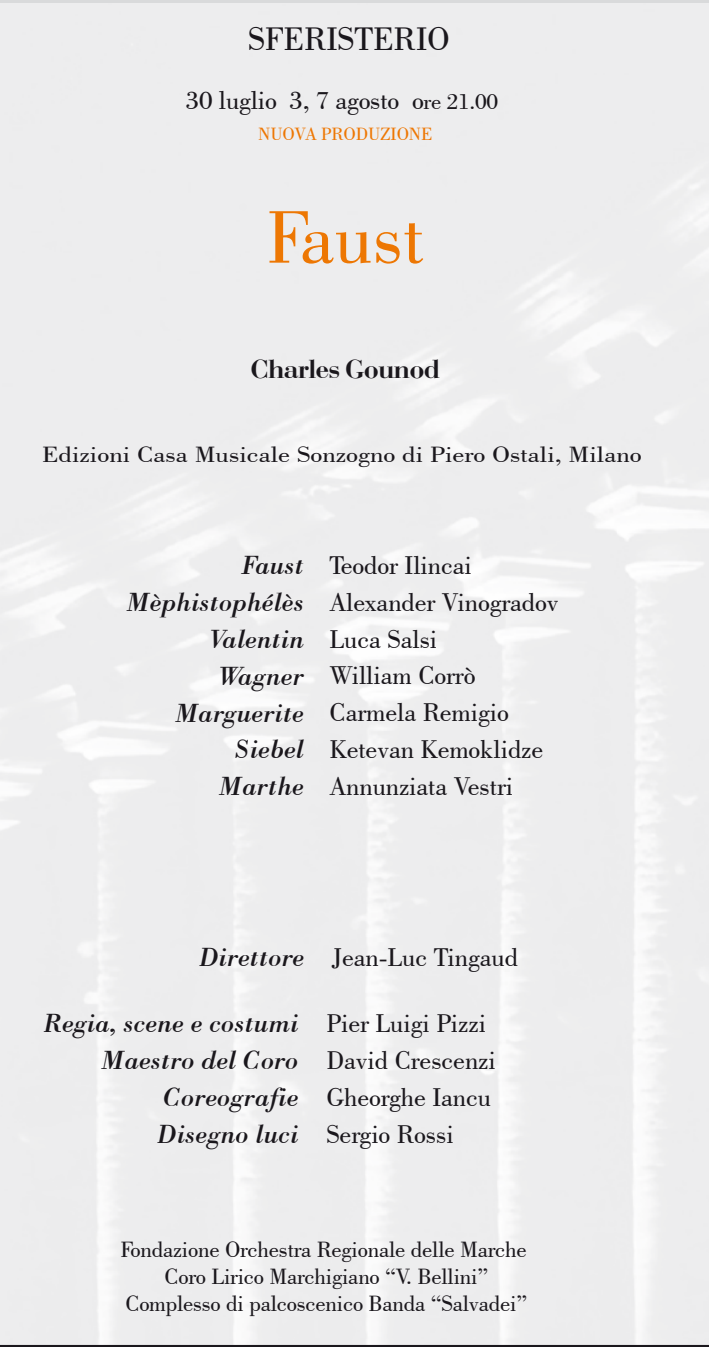
<style>
.page{position:relative;width:709px;height:1347px;background:#fff}
.page>*{position:absolute;margin:0;border:0;box-sizing:border-box;transform-origin:0 0}
.t1{font:78.25px "Bodoni BT";color:#ed7703}
.t2{font:34.5px "Bodoni BT";letter-spacing:-.005em;color:#1a171c}
.t3{font:27px/36.8px "Bodoni BT";letter-spacing:-.005em;color:#1a171c}
.t4{font:italic 27px/36.8px "Bodoni BT";letter-spacing:-.005em;color:#1a171c;text-align:right}
.t5{font:27px "Bodoni";letter-spacing:-.005em;color:#1a171c}
.t6{font:23.25px/27px "Bodoni BT";letter-spacing:-.01em;color:#1a171c;text-align:center}
.t7{font:23.25px "Bodoni BT";letter-spacing:-.01em;color:#1a171c;scale:1.17 1}
.t8{font:18.75px "Bodoni BT";letter-spacing:-.005em;color:#ed7703}
.s1{font-size:23.25px}
.s2{font-style:italic}
</style>
<div class="page">
<hr style="left:0;top:1344px;width:709px;height:2px;background:#1a171c">
<p class="t2" style="left:248px;top:17px;width:203px">SFERISTERIO</p>
<p class="t3" style="left:186px;top:81px;width:314px">30 luglio 3, 7 agosto o<span class="s1">re 21.00</span></p>
<p class="t8" style="left:258px;top:122px;width:176px">NUOVA PRODUZIONE</p>
<p class="t1" style="left:266px;top:189px;width:160px">Faust</p>
<p class="t5" style="left:251px;top:353px;width:190px">Charles Gounod</p>
<p class="t7" style="left:42px;top:440px;width:514px">Edizioni Casa Musicale Sonzogno di Piero Ostali, Milano</p>
<p class="t4" style="left:127px;top:546px;width:178px">Faust<br>Mèphistophélès<br>Valentin<br>Wagner<br>Marguerite<br>Siebel<br>Marthe</p>
<p class="t3" style="left:329px;top:546px;width:231px">Teodor Ilincai<br>Alexander Vinogradov<br>Luca Salsi<br>William Corrò<br>Carmela Remigio<br>Ketevan Kemoklidze<br>Annunziata Vestri</p>
<p class="t3" style="left:199px;top:938px;width:320px"><span class="s2">Direttore</span> Jean-Luc Tingaud</p>
<p class="t4" style="left:44px;top:1004px;width:256px">Regia, scene e costumi<br>Maestro del Coro<br>Coreografie<br>Disegno luci</p>
<p class="t3" style="left:326px;top:1004px;width:171px">Pier Luigi Pizzi<br>David Crescenzi<br>Gheorghe Iancu<br>Sergio Rossi</p>
<p class="t6" style="left:121px;top:1235px;width:408px">Fondazione Orchestra Regionale delle Marche<br>Coro Lirico Marchigiano “V. Bellini”<br>Complesso di palcoscenico Banda “Salvadei”</p>
</div>
